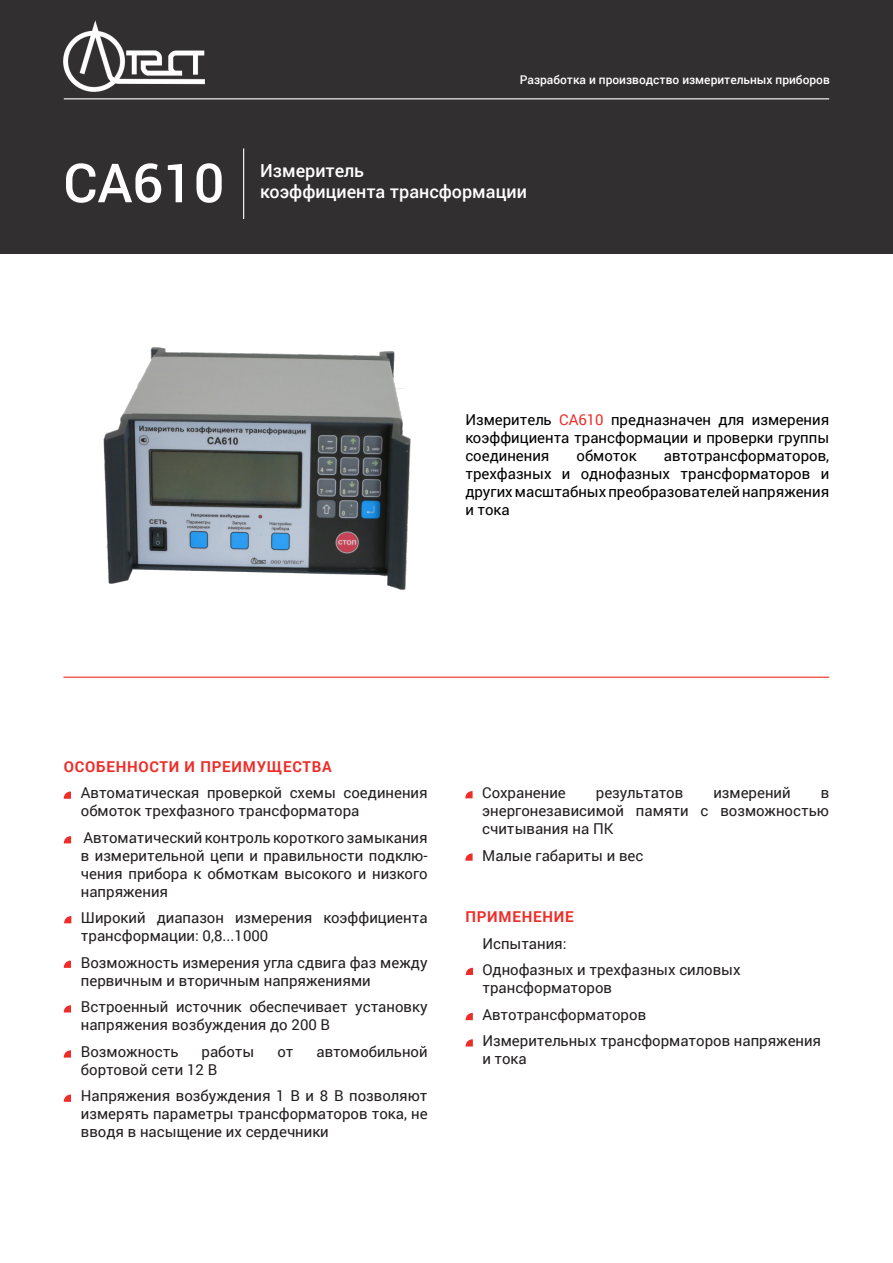
<style>
.page{position:relative;width:893px;height:1263px;background:#fff}
.page>*{position:absolute;margin:0;border:0;box-sizing:border-box;transform-origin:0 0}
.t1{font:500 54px "Roboto";color:#fff}
.t2{font:500 18px "Roboto";color:#fff}
.t3{font:15px/18px "Roboto";color:#231f20}
.t4{font:15px/18px "Roboto";color:#000001;text-align:justify}
.t5{font:700 15px "Roboto";letter-spacing:.05em;color:#ee2d28}
.t6{font:500 12px "Roboto";color:#fff}
.s1{color:#ee2d28}
</style>
<div class="page">
<div style="left:0;top:0;width:893px;height:254px;background:#312f30"></div>
<hr style="left:64px;top:98px;width:765px;height:1px;background:#fff">
<hr style="left:63px;top:677px;width:766px;height:1px;background:#ee2d28">
<hr style="left:243px;top:148px;width:1px;height:71px;background:#fff">
<svg style="left:64px;top:1050px;width:7px;height:7px"></svg>
<svg style="left:64px;top:961px;width:7px;height:7px"></svg>
<svg style="left:64px;top:916px;width:7px;height:7px"></svg>
<svg style="left:64px;top:836px;width:7px;height:7px"></svg>
<svg style="left:64px;top:791px;width:7px;height:8px"></svg>
<svg style="left:466px;top:968px;width:7px;height:7px"></svg>
<svg style="left:466px;top:1013px;width:7px;height:7px"></svg>
<img style="left:64px;top:21px;width:140px;height:71px">
<svg style="left:64px;top:1005px;width:7px;height:7px"></svg>
<svg style="left:64px;top:1094px;width:7px;height:8px"></svg>
<svg style="left:465px;top:853px;width:8px;height:8px"></svg>
<svg style="left:465px;top:791px;width:8px;height:7px"></svg>
<svg style="left:466px;top:1039px;width:7px;height:7px"></svg>
<img style="left:103px;top:347px;width:308px;height:243px">
<p class="t6" style="left:520px;top:72px;width:312px">Разработка и производство измерительных приборов</p>
<p class="t1" style="left:63px;top:145px;width:163px">СА610</p>
<p class="t2" style="left:260px;top:158px;width:105px">Измеритель</p>
<p class="t2" style="left:260px;top:179px;width:268px">коэффициента трансформации</p>
<p class="t4" style="left:465px;top:410px;width:365px">Измеритель <span class="s1">СА610</span> предназначен для измерения коэффициента трансформации и проверки группы соединения</p>
<p class="t4" style="left:465px;top:446px;width:365px;text-indent:198px">автотрансформаторов, трехфазных и однофазных трансформаторов и других масштабных преобразователей напряжения и тока</p>
<p class="t4" style="left:576px;top:446px;width:62px">обмоток</p>
<p class="t5" style="left:64px;top:756px;width:269px">ОСОБЕННОСТИ И ПРЕИМУЩЕСТВА</p>
<p class="t3" style="left:81px;top:783px;width:348px">Автоматическая проверкой схемы соединения обмоток трехфазного трансформатора</p>
<p class="t3" style="left:81px;top:828px;width:348px;text-align:justify">Автоматический контроль короткого замыкания в измерительной цепи и правильности подклю&shy;чения прибора к обмоткам высокого и низкого напряжения</p>
<p class="t3" style="left:81px;top:908px;width:348px">Широкий диапазон измерения коэффициента трансформации: 0,8...1000</p>
<p class="t3" style="left:81px;top:953px;width:348px">Возможность измерения угла сдвига фаз между первичным и вторичным напряжениями</p>
<p class="t3" style="left:81px;top:997px;width:348px">Встроенный источник обеспечивает установку напряжения возбуждения до 200 В</p>
<p class="t3" style="left:81px;top:1042px;width:99px">Возможность</p>
<p class="t3" style="left:201px;top:1042px;width:54px">работы</p>
<p class="t3" style="left:277px;top:1042px;width:18px">от</p>
<p class="t3" style="left:316px;top:1042px;width:113px">автомобильной</p>
<p class="t3" style="left:81px;top:1060px;width:138px">бортовой сети 12 В</p>
<p class="t3" style="left:81px;top:1086px;width:348px;text-align:justify">Напряжения возбуждения 1 В и 8 В позволяют измерять параметры трансформаторов тока, не вводя в насыщение их сердечники</p>
<p class="t3" style="left:482px;top:783px;width:85px">Сохранение</p>
<p class="t3" style="left:596px;top:783px;width:89px">результатов</p>
<p class="t3" style="left:713px;top:783px;width:79px">измерений</p>
<p class="t3" style="left:482px;top:783px;width:348px;text-align:justify;text-indent:338px">в энергонезависимой памяти с возможностью считывания на ПК</p>
<p class="t3" style="left:482px;top:846px;width:163px">Малые габариты и вес</p>
<p class="t5" style="left:465px;top:906px;width:110px">ПРИМЕНЕНИЕ</p>
<p class="t3" style="left:482px;top:934px;width:86px">Испытания:</p>
<p class="t3" style="left:482px;top:960px;width:260px">Однофазных и трехфазных силовых трансформаторов</p>
<p class="t3" style="left:482px;top:1005px;width:165px">Автотрансформаторов</p>
<p class="t3" style="left:482px;top:1031px;width:340px">Измерительных трансформаторов напряжения и тока</p>
</div>
